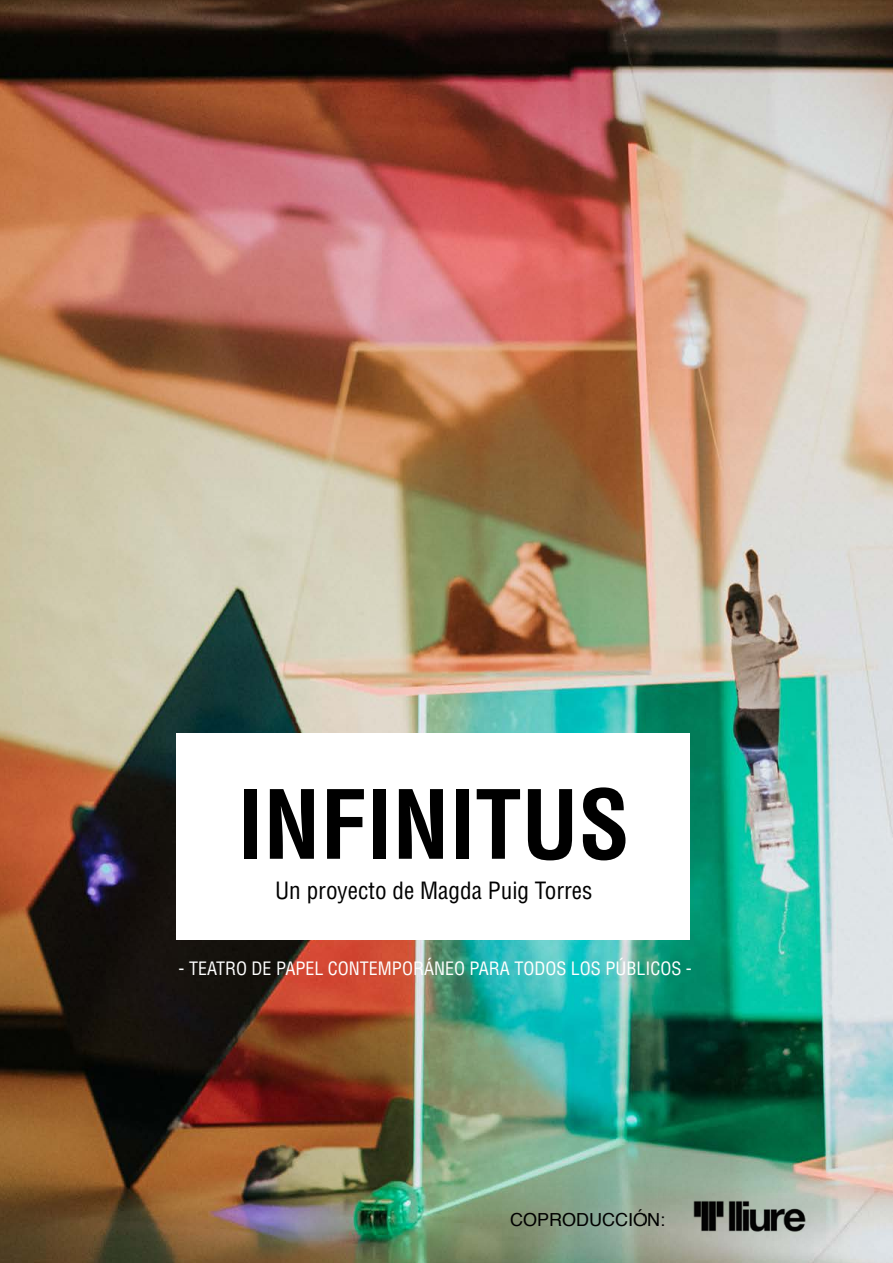
<style>
.page{position:relative;width:893px;height:1263px;background:#fff}
.page>*{position:absolute;margin:0;border:0;box-sizing:border-box;transform-origin:0 0}
.t1{font:700 condensed 92.85px "Helvetica";color:#000}
.t2{font:condensed 23.25px "Helvetica";color:#000}
.t3{font:condensed 18px "Helvetica";color:#fff}
.t4{font:18px "Helvetica";color:#000}
</style>
<div class="page">
<img style="left:0;top:0;width:893px;height:1263px">
<div style="left:176px;top:733px;width:514px;height:207px;background:#fff"></div>
<img style="left:644px;top:1162px;width:211px;height:87px">
<h1 class="t1" style="left:238px;top:767px;width:394px">INFINITUS</h1>
<p class="t2" style="left:275px;top:876px;width:319px">Un proyecto de Magda Puig Torres</p>
<p class="t3" style="left:179px;top:957px;width:515px">- TEATRO DE PAPEL CONTEMPORÁNEO PARA TODOS LOS PÚBLICOS -</p>
<p class="t4" style="left:510px;top:1206px;width:156px">COPRODUCCIÓN:</p>
</div>
